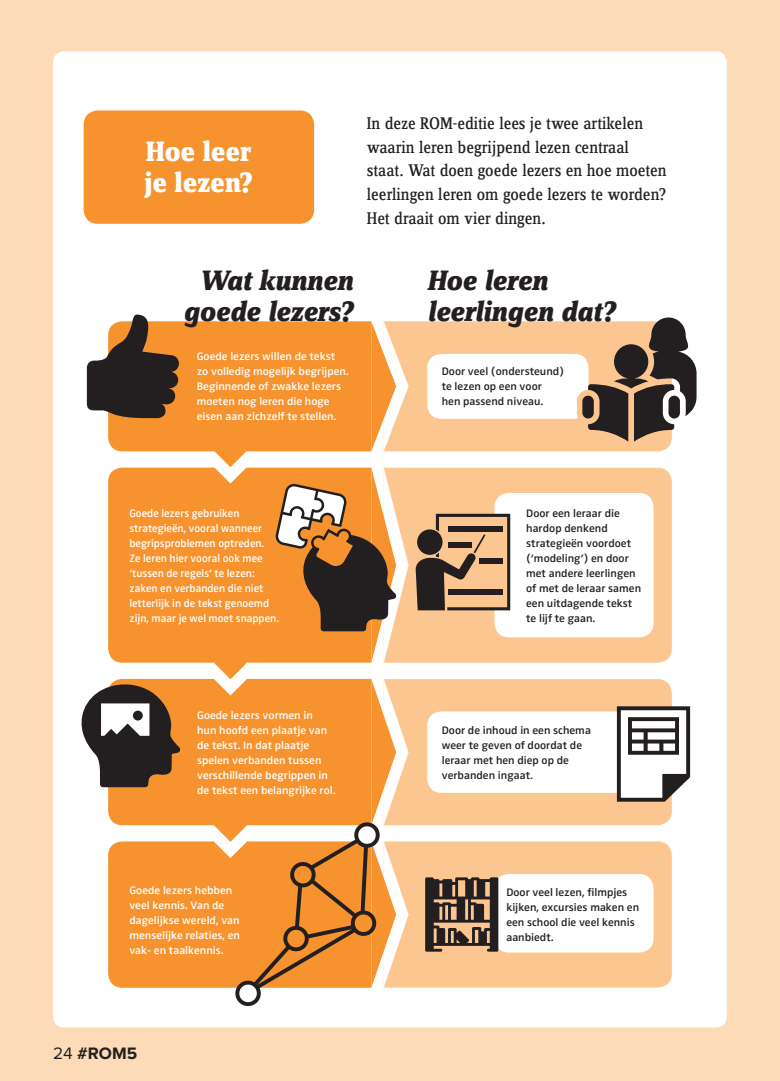
<style>
.page{position:relative;width:780px;height:1081px;background:#fddbb8}
.page>*{position:absolute;margin:0;border:0;box-sizing:border-box;transform-origin:0 0}
.intro{font:italic 800 29.12px/31.4px "Zine Serif Dis";letter-spacing:-.005em;color:#231f20}
.t1{font:800 29px/31.4px "Zine Serif Dis";letter-spacing:-.005em;color:#fff}
.intro-2{font:17.5px/23.8px "Zine Serif Dis";color:#231f20}
.t2{font:700 17.12px "Proxima Nova";color:#231f20}
.ROM_BROOD{font:11.25px/15px "Zwo w 5";color:#fff}
.ROM_BROOD-2{font:11.25px/15px "Zwo w 5";color:#231f20}
.s1{font-weight:400}
</style>
<div class="page">
<div style="left:53px;top:51px;width:673px;height:976px;background:#fff;border-radius:11px"></div>
<div style="left:510px;top:679px;width:161px;height:146px;background:#fcc690"></div>
<div style="left:510px;top:841px;width:161px;height:146px;background:#fcc690"></div>
<div style="left:108px;top:321px;width:106px;height:130px;background:#f7932e"></div>
<div style="left:510px;top:321px;width:161px;height:130px;background:#fcc690"></div>
<div style="left:510px;top:468px;width:161px;height:195px;background:#fcc690"></div>
<div style="left:84px;top:110px;width:230px;height:114px;background:#f7932e;border-radius:14px"></div>
<div style="left:427px;top:354px;width:161px;height:65px;background:#fff;border-radius:14px"></div>
<div style="left:108px;top:467px;width:106px;height:195px;background:#f7932e"></div>
<svg style="left:576px;top:390px;width:23px;height:23px"></svg>
<div style="left:576px;top:401px;width:23px;height:23px;background:#fcc690;border-radius:50%"></div>
<div style="left:576px;top:401px;width:10px;height:12px;background:#fcc690"></div>
<div style="left:582px;top:396px;width:11px;height:22px;background:#231f20;border-radius:6px"></div>
<svg style="left:588px;top:317px;width:108px;height:124px;background:#897564"></svg>
<svg style="left:87px;top:314px;width:92px;height:104px"></svg>
<div style="left:494px;top:493px;width:159px;height:144px;background:#fff;border-radius:14px"></div>
<div style="left:108px;top:679px;width:106px;height:146px;background:#f7932e"></div>
<div style="left:108px;top:841px;width:106px;height:146px;background:#f7932e"></div>
<div style="left:494px;top:874px;width:159px;height:78px;background:#fff;border-radius:14px"></div>
<div style="left:427px;top:711px;width:205px;height:82px;background:#fff;border-radius:14px"></div>
<svg style="left:617px;top:706px;width:73px;height:95px"></svg>
<svg style="left:81px;top:682px;width:100px;height:105px"></svg>
<div style="left:133px;top:710px;width:10px;height:10px;background:#231f20;border-radius:50%"></div>
<svg style="left:214px;top:321px;width:296px;height:686px"></svg>
<p class="t1" style="left:144px;top:137px;width:110px">Hoe leer je lezen?</p>
<p class="intro-2" style="left:367px;top:112px;width:301px">In deze ROM-editie lees je twee artikelen waarin leren begrijpend lezen centraal staat. Wat doen goede lezers en hoe moeten leerlingen leren om goede lezers te worden?<br>Het draait om vier dingen.</p>
<p class="intro" style="left:183px;top:266px;width:171px;text-align:center">Wat kunnen goede lezers?</p>
<p class="ROM_BROOD" style="left:197px;top:349px;width:153px">Goede lezers willen de tekst zo volledig mogelijk begrijpen.<br>Beginnende of zwakke lezers moeten nog leren die hoge eisen aan zichzelf te stellen.</p>
<p class="intro" style="left:427px;top:266px;width:189px">Hoe leren leerlingen dat?</p>
<p class="ROM_BROOD-2" style="left:441px;top:364px;width:124px">Door veel (ondersteund) te lezen op een voor<br>hen passend niveau.</p>
<p class="ROM_BROOD" style="left:129px;top:505px;width:151px">Goede lezers gebruiken strategieën, vooral wanneer begripsproblemen optreden.<br>Ze leren hier vooral ook mee ‘tussen de regels’ te lezen: zaken en verbanden die niet letterlijk in de tekst genoemd zijn, maar je wel moet snappen.</p>
<p class="ROM_BROOD-2" style="left:526px;top:505px;width:116px">Door een leraar die hardop denkend strategieën voordoet (‘modeling’) en door met andere leerlingen of met de leraar samen een uitdagende tekst te lijf te gaan.</p>
<p class="ROM_BROOD" style="left:197px;top:707px;width:140px">Goede lezers vormen in<br>hun hoofd een plaatje van de tekst. In dat plaatje spelen verbanden tussen verschillende begrippen in de tekst een belangrijke rol.</p>
<p class="ROM_BROOD" style="left:129px;top:882px;width:112px">Goede lezers hebben veel kennis. Van de dagelijkse wereld, van menselijke relaties, en vak- en taalkennis.</p>
<h3 class="t2" style="left:53px;top:1045px;width:86px"><span class="s1">24</span> #ROM5</h3>
<p class="ROM_BROOD-2" style="left:441px;top:722px;width:151px">Door de inhoud in een schema weer te geven of doordat de leraar met hen diep op de verbanden ingaat.</p>
<p class="ROM_BROOD-2" style="left:506px;top:884px;width:134px">Door veel lezen, filmpjes kijken, excursies maken en een school die veel kennis aanbiedt.</p>
</div>
